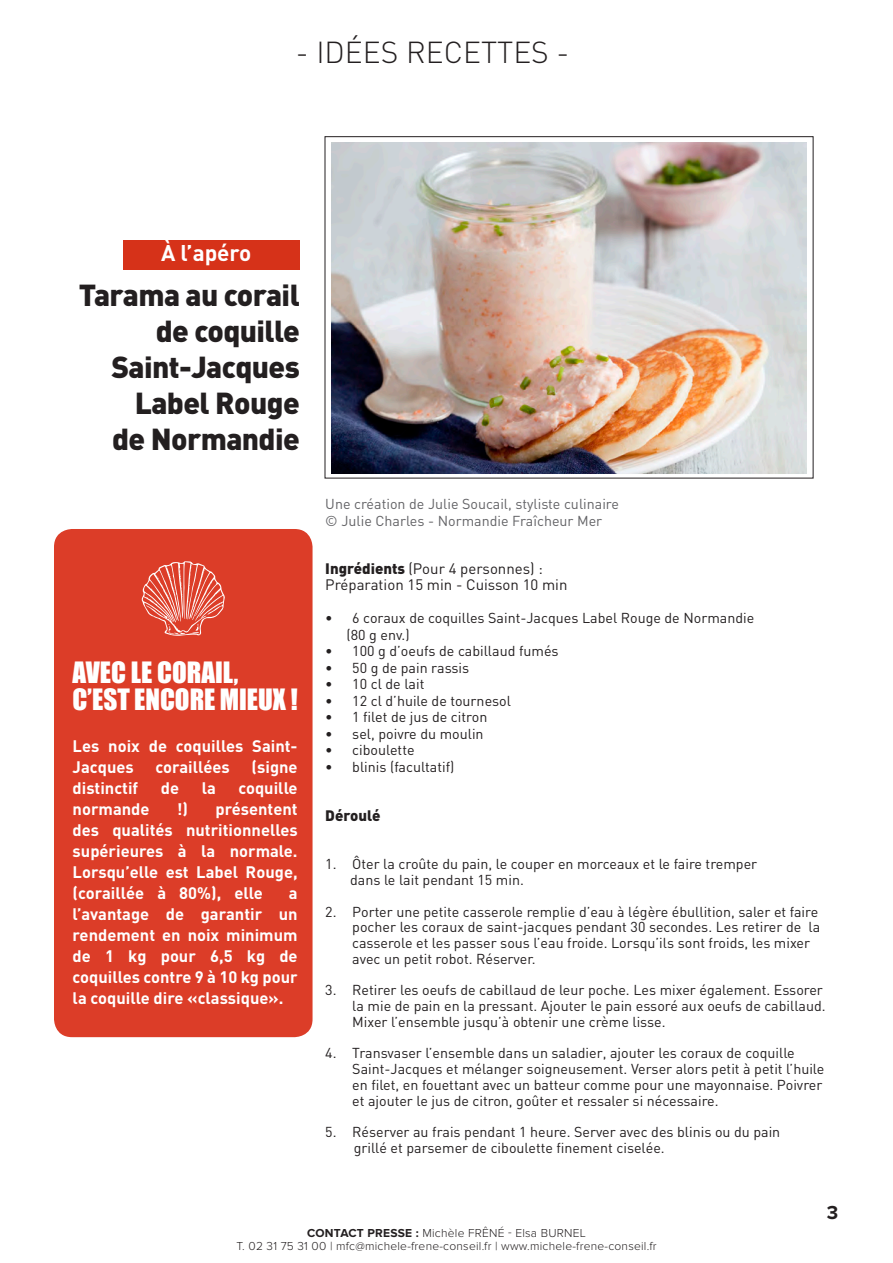
<style>
.page{position:relative;width:893px;height:1263px;background:#fff}
.page>*{position:absolute;margin:0;border:0;box-sizing:border-box;transform-origin:0 0}
.t1{font:900 30px "DIN";letter-spacing:-.02em;color:#231f20}
.t2{font:300 30px "DIN";color:#231f20}
.t3{font:27px "Impact";color:#fff}
.t4{font:700 22.5px "DIN";color:#fff}
.t5{font:700 19.5px "Proxima Nova";color:#231f20}
.t6{font:700 16.5px/21px "DIN";color:#fff;text-align:justify}
.t7{font:15px "DIN";color:#231f20}
.t8{font:900 15px "DIN";color:#231f20}
.t9{font:14.25px/15.8px "DIN";color:#231f20}
.t10{font:14.25px "DIN";color:#636366}
.t11{font:300 12px/13.5px "Proxima Nova";letter-spacing:.02em;color:#231f20;text-align:center}
.s1{font-weight:900}
.s2{font-weight:700}
</style>
<div class="page">
<div style="left:54px;top:529px;width:259px;height:508px;background:#dc3d28;border-radius:18px"></div>
<div style="left:123px;top:240px;width:177px;height:30px;background:#d63219"></div>
<img style="left:332px;top:142px;width:474px;height:332px">
<svg style="left:142px;top:561px;width:83px;height:75px"></svg>
<p class="t2" style="left:296px;top:34px;width:275px">- IDÉES RECETTES -</p>
<p class="t4" style="left:161px;top:239px;width:92px">À l’apéro</p>
<p class="t1" style="left:79px;top:275px;width:223px">Tarama au corail</p>
<p class="t1" style="left:156px;top:311px;width:146px">de coquille</p>
<p class="t1" style="left:111px;top:347px;width:190px">Saint-Jacques</p>
<p class="t1" style="left:135px;top:383px;width:167px">Label Rouge</p>
<p class="t1" style="left:112px;top:419px;width:189px">de Normandie</p>
<p class="t3" style="left:73px;top:651px;width:167px">AVEC LE CORAIL,</p>
<p class="t3" style="left:73px;top:678px;width:227px">C’EST ENCORE MIEUX !</p>
<p class="t6" style="left:73px;top:734px;width:227px">Les noix de coquilles Saint-<br>Jacques</p>
<p class="t6" style="left:156px;top:755px;width:76px">coraillées</p>
<p class="t6" style="left:252px;top:755px;width:48px">(signe</p>
<p class="t6" style="left:73px;top:776px;width:67px">distinctif</p>
<p class="t6" style="left:161px;top:776px;width:20px">de</p>
<p class="t6" style="left:202px;top:776px;width:16px">la</p>
<p class="t6" style="left:238px;top:776px;width:61px">coquille</p>
<p class="t6" style="left:73px;top:797px;width:78px">normande</p>
<p class="t6" style="left:177px;top:797px;width:13px">!)</p>
<p class="t6" style="left:73px;top:797px;width:227px;text-indent:143px">présentent des qualités nutritionnelles supérieures à la normale.<br>Lorsqu’elle est Label Rouge, (coraillée à 80%), elle</p>
<p class="t6" style="left:73px;top:881px;width:227px;text-indent:216px">a l’avantage de garantir un rendement en noix minimum de 1 kg pour 6,5 kg de coquilles contre 9 à 10 kg pour la coquille dire «classique».</p>
<p class="t10" style="left:325px;top:495px;width:295px">Une création de Julie Soucail, styliste culinaire</p>
<p class="t10" style="left:325px;top:512px;width:278px">© Julie Charles - Normandie Fraîcheur Mer</p>
<p class="t7" style="left:325px;top:559px;width:219px"><span class="s1">Ingrédients</span> (Pour 4 personnes) :</p>
<p class="t7" style="left:325px;top:576px;width:244px">Préparation 15 min - Cuisson 10 min</p>
<p class="t9" style="left:325px;top:610px;width:431px">• 6 coraux de coquilles Saint-Jacques Label Rouge de Normandie</p>
<p class="t9" style="left:347px;top:627px;width:65px">(80 g env.)</p>
<p class="t9" style="left:325px;top:643px;width:235px">• 100 g d’oeufs de cabillaud fumés</p>
<p class="t9" style="left:325px;top:660px;width:145px">• 50 g de pain rassis</p>
<p class="t9" style="left:325px;top:676px;width:101px">• 10 cl de lait</p>
<p class="t9" style="left:325px;top:693px;width:187px">• 12 cl d’huile de tournesol</p>
<p class="t9" style="left:325px;top:709px;width:164px">• 1 filet de jus de citron</p>
<p class="t9" style="left:325px;top:726px;width:160px">• sel, poivre du moulin</p>
<p class="t9" style="left:325px;top:742px;width:91px">• ciboulette</p>
<p class="t9" style="left:325px;top:759px;width:131px">• blinis (facultatif)</p>
<p class="t8" style="left:325px;top:806px;width:57px">Déroulé</p>
<p class="t9" style="left:325px;top:856px;width:433px">1. Ôter la croûte du pain, le couper en morceaux et le faire tremper</p>
<p class="t9" style="left:350px;top:872px;width:175px">dans le lait pendant 15 min.</p>
<p class="t9" style="left:352px;top:903px;width:469px;text-indent:-27px">2. Porter une petite casserole remplie d’eau à légère ébullition, saler et faire pocher les coraux de saint-jacques pendant 30 secondes. Les retirer de la casserole et les passer sous l’eau froide. Lorsqu’ils sont froids, les mixer avec un petit robot. Réserver.</p>
<p class="t9" style="left:352px;top:982px;width:475px;text-indent:-27px">3. Retirer les oeufs de cabillaud de leur poche. Les mixer également. Essorer la mie de pain en la pressant. Ajouter le pain essoré aux oeufs de cabillaud.<br>Mixer l’ensemble jusqu’à obtenir une crème lisse.</p>
<p class="t9" style="left:352px;top:1045px;width:474px;text-indent:-27px">4. Transvaser l’ensemble dans un saladier, ajouter les coraux de coquille Saint-Jacques et mélanger soigneusement. Verser alors petit à petit l’huile en filet, en fouettant avec un batteur comme pour une mayonnaise. Poivrer et ajouter le jus de citron, goûter et ressaler si nécessaire.</p>
<p class="t9" style="left:325px;top:1124px;width:456px">5. Réserver au frais pendant 1 heure. Server avec des blinis ou du pain</p>
<p class="t9" style="left:354px;top:1140px;width:313px">grillé et parsemer de ciboulette finement ciselée.</p>
<p class="t5" style="left:827px;top:1201px;width:13px">3</p>
<p class="t11" style="left:236px;top:1226px;width:422px"><span class="s2">CONTACT PRESSE :</span> Michèle FRÊNÉ - Elsa BURNEL<br>T. 02 31 75 31 00 | mfc@michele-frene-conseil.fr | www.michele-frene-conseil.fr</p>
</div>
